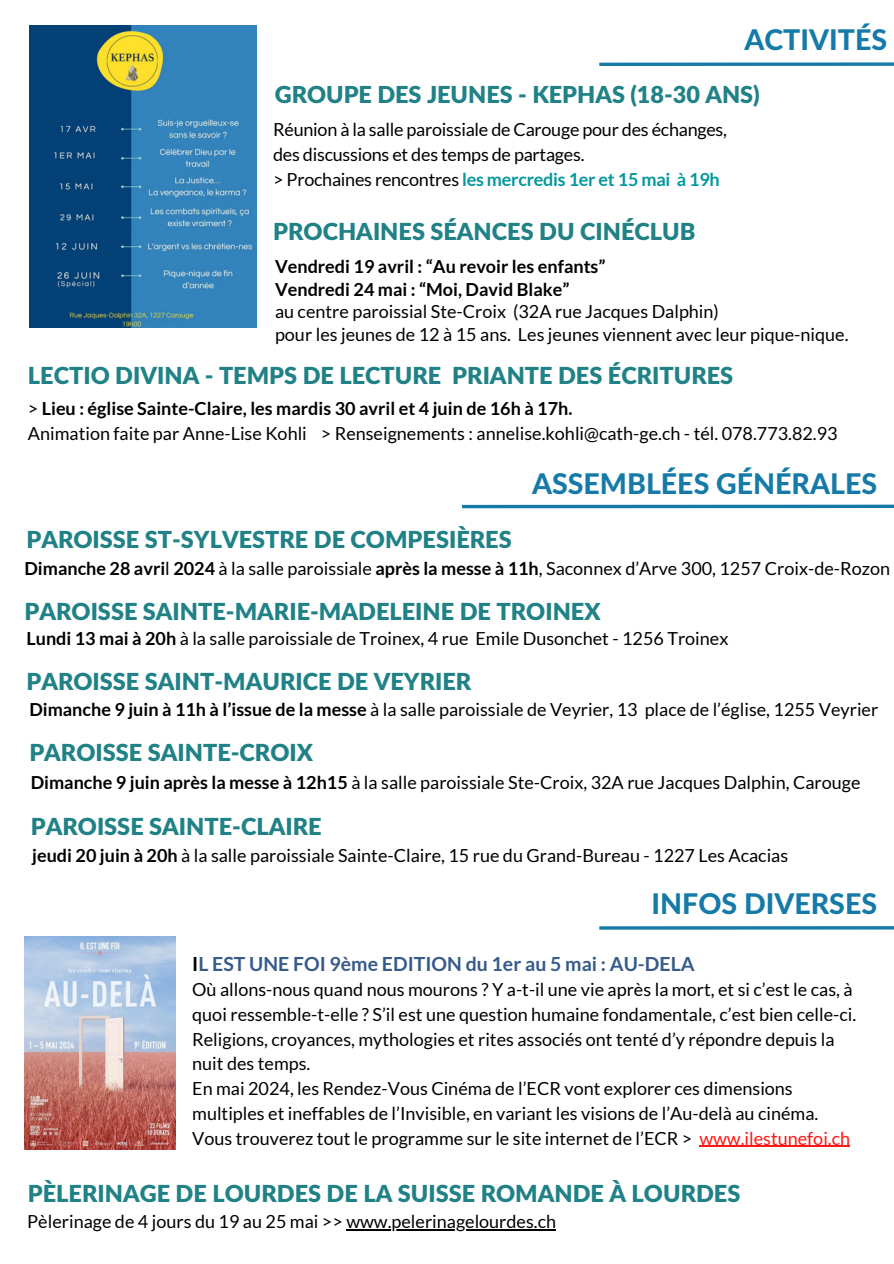
<style>
.page{position:relative;width:894px;height:1264px;background:#fff}
.page>*{position:absolute;margin:0;border:0;box-sizing:border-box;transform-origin:0 0}
.t1{font:800 28.5px "Lato Latin";color:#157aa8}
.t2{font:900 23.4px "Lato Latin";color:#208286}
.t3{font:700 19.5px "Lato";color:#365a8a}
.t4{font:18px/24.8px "Lato";color:#000}
.t5{font:700 18px "Lato";color:#000}
.t6{font:700 18px "Lato";letter-spacing:-.015em;color:#03989e}
.s1{font-weight:400;color:#000}
.s2{font-weight:400}
.s3{font-weight:700}
.s4{color:#000}
.s5{color:#ff1616}
</style>
<div class="page">
<svg style="left:599px;top:926px;width:294px;height:4px"></svg>
<svg style="left:599px;top:62px;width:294px;height:4px"></svg>
<img style="left:25px;top:936px;width:151px;height:213px">
<img style="left:29px;top:26px;width:227px;height:301px">
<hr style="left:699px;top:1145px;width:150px;height:1px;background:#ff1616">
<hr style="left:346px;top:1229px;width:210px;height:1px;background:#000">
<svg style="left:462px;top:504px;width:431px;height:5px;background:#60a4c4"></svg>
<h1 class="t1" style="left:744px;top:27px;width:144px">ACTIVITÉS</h1>
<p class="t2" style="left:275px;top:84px;width:486px">GROUPE DES JEUNES - KEPHAS (18-30 ANS)</p>
<p class="t4" style="left:273px;top:117px;width:455px">Réunion à la salle paroissiale de Carouge pour des échanges,</p>
<h2 class="t4" style="left:273px;top:142px;width:313px">des discussions et des temps de partages.</h2>
<p class="t6" style="left:273px;top:168px;width:448px"><span class="s1">&gt; Prochaines rencontres</span> les mercredis 1er et 15 mai à 19h</p>
<p class="t2" style="left:273px;top:221px;width:423px">PROCHAINES SÉANCES DU CINÉCLUB</p>
<p class="t5" style="left:275px;top:255px;width:332px">Vendredi 19 avril : “Au revoir les enfants”</p>
<h2 class="t5" style="left:275px;top:278px;width:296px">Vendredi 24 mai : “Moi, David Blake”</h2>
<p class="t4" style="left:275px;top:299px;width:445px">au centre paroissial Ste-Croix (32A rue Jacques Dalphin)</p>
<p class="t4" style="left:275px;top:321px;width:575px">pour les jeunes de 12 à 15 ans. Les jeunes viennent avec leur pique-nique.</p>
<p class="t2" style="left:28px;top:365px;width:706px">LECTIO DIVINA - TEMPS DE LECTURE PRIANTE DES ÉCRITURES</p>
<p class="t5" style="left:28px;top:397px;width:546px"><span class="s2">&gt;</span> Lieu : église Sainte-Claire, les mardis 30 avril et 4 juin de 16h à 17h.</p>
<h2 class="t4" style="left:28px;top:420px;width:811px">Animation faite par Anne-Lise Kohli &gt; Renseignements : annelise.kohli@cath-ge.ch - tél. 078.773.82.93</h2>
<p class="t1" style="left:532px;top:471px;width:346px">ASSEMBLÉES GÉNÉRALES</p>
<p class="t2" style="left:26px;top:529px;width:486px">PAROISSE ST-SYLVESTRE DE COMPESIÈRES</p>
<h1 class="t4" style="left:24px;top:556px;width:866px"><span class="s3">Dimanche 28 avri</span>l <span class="s3">2024</span> à la salle paroissiale <span class="s3">après la messe à 11h</span>, Saconnex d’Arve 300, 1257 Croix-de-Rozon</h1>
<p class="t2" style="left:24px;top:601px;width:577px">PAROISSE SAINTE-MARIE-MADELEINE DE TROINEX</p>
<p class="t4" style="left:26px;top:625px;width:703px"><span class="s3">Lundi 13 mai à 20h</span> à la salle paroissiale de Troinex, 4 rue Emile Dusonchet - 1256 Troinex</p>
<h2 class="t2" style="left:26px;top:670px;width:446px">PAROISSE SAINT-MAURICE DE VEYRIER</h2>
<p class="t4" style="left:29px;top:697px;width:850px"><span class="s3">Dimanche 9 juin à 11h à l’issue de la messe</span> à la salle paroissiale de Veyrier, 13 place de l’église, 1255 Veyrier</p>
<p class="t2" style="left:29px;top:742px;width:285px">PAROISSE SAINTE-CROIX</p>
<p class="t4" style="left:31px;top:769px;width:831px"><span class="s3">Dimanche 9 juin après la messe à 12h15</span> à la salle paroissiale Ste-Croix, 32A rue Jacques Dalphin, Carouge</p>
<p class="t2" style="left:31px;top:816px;width:292px">PAROISSE SAINTE-CLAIRE</p>
<p class="t4" style="left:32px;top:842px;width:757px"><span class="s3">jeudi 20 juin à 20h</span> à la salle paroissiale Sainte-Claire, 15 rue du Grand-Bureau - 1227 Les Acacias</p>
<p class="t1" style="left:651px;top:891px;width:227px">INFOS DIVERSES</p>
<h2 class="t3" style="left:192px;top:952px;width:504px"><span class="s4">I</span>L EST UNE FOI 9ème EDITION du 1er au 5 mai : AU-DELA</h2>
<p class="t4" style="left:192px;top:976px;width:665px">Où allons-nous quand nous mourons ? Y a-t-il une vie après la mort, et si c’est le cas, à quoi ressemble-t-elle ? S’il est une question humaine fondamentale, c’est bien celle-ci.<br>Religions, croyances, mythologies et rites associés ont tenté d’y répondre depuis la nuit des temps.</p>
<p class="t4" style="left:192px;top:1075px;width:627px">En mai 2024, les Rendez-Vous Cinéma de l’ECR vont explorer ces dimensions multiples et ineffables de l’Invisible, en variant les visions de l’Au-delà au cinéma.</p>
<h1 class="t4" style="left:192px;top:1125px;width:659px">Vous trouverez tout le programme sur le site internet de l’ECR &gt; <span class="s5">www.ilestunefoi.ch</span></h1>
<h2 class="t2" style="left:28px;top:1182px;width:713px">PÈLERINAGE DE LOURDES DE LA SUISSE ROMANDE À LOURDES</h2>
<p class="t4" style="left:27px;top:1208px;width:530px">Pèlerinage de 4 jours du 19 au 25 mai &gt;&gt; www.pelerinagelourdes.ch</p>
</div>
